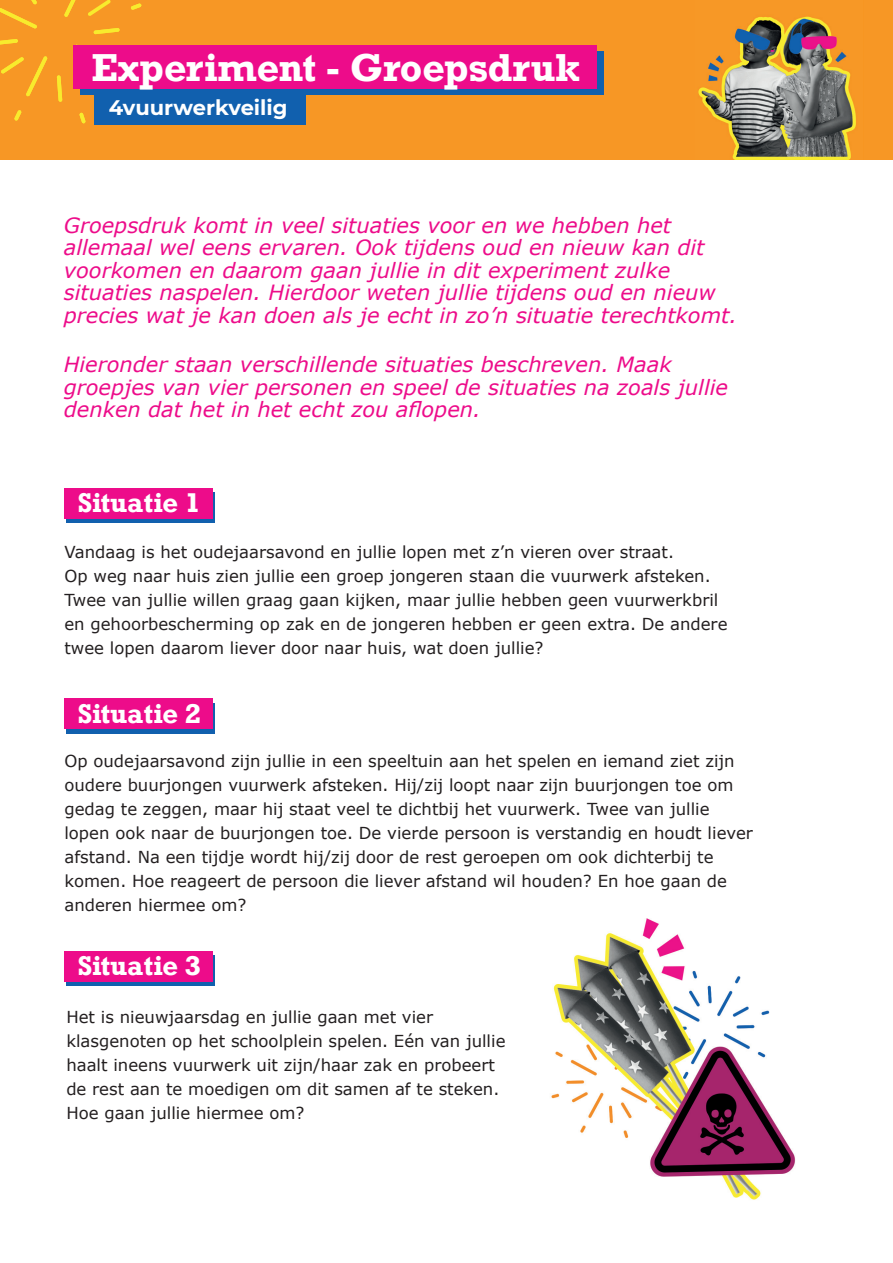
<style>
.page{position:relative;width:893px;height:1263px;background:#fff}
.page>*{position:absolute;margin:0;border:0;box-sizing:border-box;transform-origin:0 0}
.t1{font:700 36.6px "Rockwell";color:#fff}
.t2{font:700 25.5px "Rockwell";color:#fff}
.t3{font:italic 21px/22.5px "Verdana";color:#ed0c8a}
.t4{font:700 21px "Montserrat";color:#fff}
.t5{font:16.5px/24px "Verdana";color:#231f20}
</style>
<div class="page">
<div style="left:1px;top:0;width:892px;height:159px;background:#f79725"></div>
<img style="left:696px;top:16px;width:167px;height:144px">
<svg style="left:0;top:39px;width:18px;height:6px"></svg>
<svg style="left:94px;top:28px;width:26px;height:6px"></svg>
<svg style="left:57px;top:75px;width:5px;height:27px"></svg>
<svg style="left:64px;top:0;width:47px;height:17px"></svg>
<svg style="left:1px;top:56px;width:47px;height:40px"></svg>
<svg style="left:0;top:0;width:37px;height:29px"></svg>
<svg style="left:14px;top:110px;width:8px;height:11px"></svg>
<svg style="left:131px;top:3px;width:11px;height:7px"></svg>
<svg style="left:79px;top:113px;width:7px;height:11px"></svg>
<div style="left:80px;top:51px;width:524px;height:43px;background:linear-gradient(to right,#1160ae,#1160ae)"></div>
<div style="left:73px;top:45px;width:524px;height:43px;background:#ed0c8a"></div>
<div style="left:94px;top:94px;width:212px;height:31px;background:#1160ae"></div>
<div style="left:66px;top:492px;width:149px;height:31px;background:#1160ae"></div>
<div style="left:66px;top:703px;width:149px;height:30px;background:#1160ae"></div>
<div style="left:66px;top:955px;width:149px;height:31px;background:#1160ae"></div>
<div style="left:64px;top:488px;width:149px;height:31px;background:#ed0c8a"></div>
<div style="left:64px;top:698px;width:149px;height:31px;background:#ed0c8a"></div>
<div style="left:64px;top:951px;width:149px;height:31px;background:#ed0c8a"></div>
<img style="left:551px;top:918px;width:244px;height:282px">
<h1 class="t1" style="left:91px;top:44px;width:490px">Experiment - Groepsdruk</h1>
<p class="t4" style="left:109px;top:92px;width:180px">4vuurwerkveilig</p>
<p class="t3" style="left:64px;top:214px;width:675px">Groepsdruk komt in veel situaties voor en we hebben het allemaal wel eens ervaren. Ook tijdens oud en nieuw kan dit voorkomen en daarom gaan jullie in dit experiment zulke situaties naspelen. Hierdoor weten jullie tijdens oud en nieuw precies wat je kan doen als je echt in zo’n situatie terechtkomt.</p>
<p class="t3" style="left:64px;top:353px;width:666px">Hieronder staan verschillende situaties beschreven. Maak groepjes van vier personen en speel de situaties na zoals jullie denken dat het in het echt zou aflopen.</p>
<h2 class="t2" style="left:78px;top:486px;width:125px">Situatie 1</h2>
<p class="t5" style="left:64px;top:540px;width:665px">Vandaag is het oudejaarsavond en jullie lopen met z’n vieren over straat.<br>Op weg naar huis zien jullie een groep jongeren staan die vuurwerk afsteken.<br>Twee van jullie willen graag gaan kijken, maar jullie hebben geen vuurwerkbril en gehoorbescherming op zak en de jongeren hebben er geen extra. De andere twee lopen daarom liever door naar huis, wat doen jullie?</p>
<h2 class="t2" style="left:78px;top:697px;width:125px">Situatie 2</h2>
<p class="t5" style="left:64px;top:750px;width:690px">Op oudejaarsavond zijn jullie in een speeltuin aan het spelen en iemand ziet zijn oudere buurjongen vuurwerk afsteken. Hij/zij loopt naar zijn buurjongen toe om gedag te zeggen, maar hij staat veel te dichtbij het vuurwerk. Twee van jullie lopen ook naar de buurjongen toe. De vierde persoon is verstandig en houdt liever afstand. Na een tijdje wordt hij/zij door de rest geroepen om ook dichterbij te komen. Hoe reageert de persoon die liever afstand wil houden? En hoe gaan de anderen hiermee om?</p>
<h2 class="t2" style="left:78px;top:949px;width:125px">Situatie 3</h2>
<p class="t5" style="left:66px;top:1005px;width:441px">Het is nieuwjaarsdag en jullie gaan met vier klasgenoten op het schoolplein spelen. Eén van jullie haalt ineens vuurwerk uit zijn/haar zak en probeert de rest aan te moedigen om dit samen af te steken.<br>Hoe gaan jullie hiermee om?</p>
</div>
